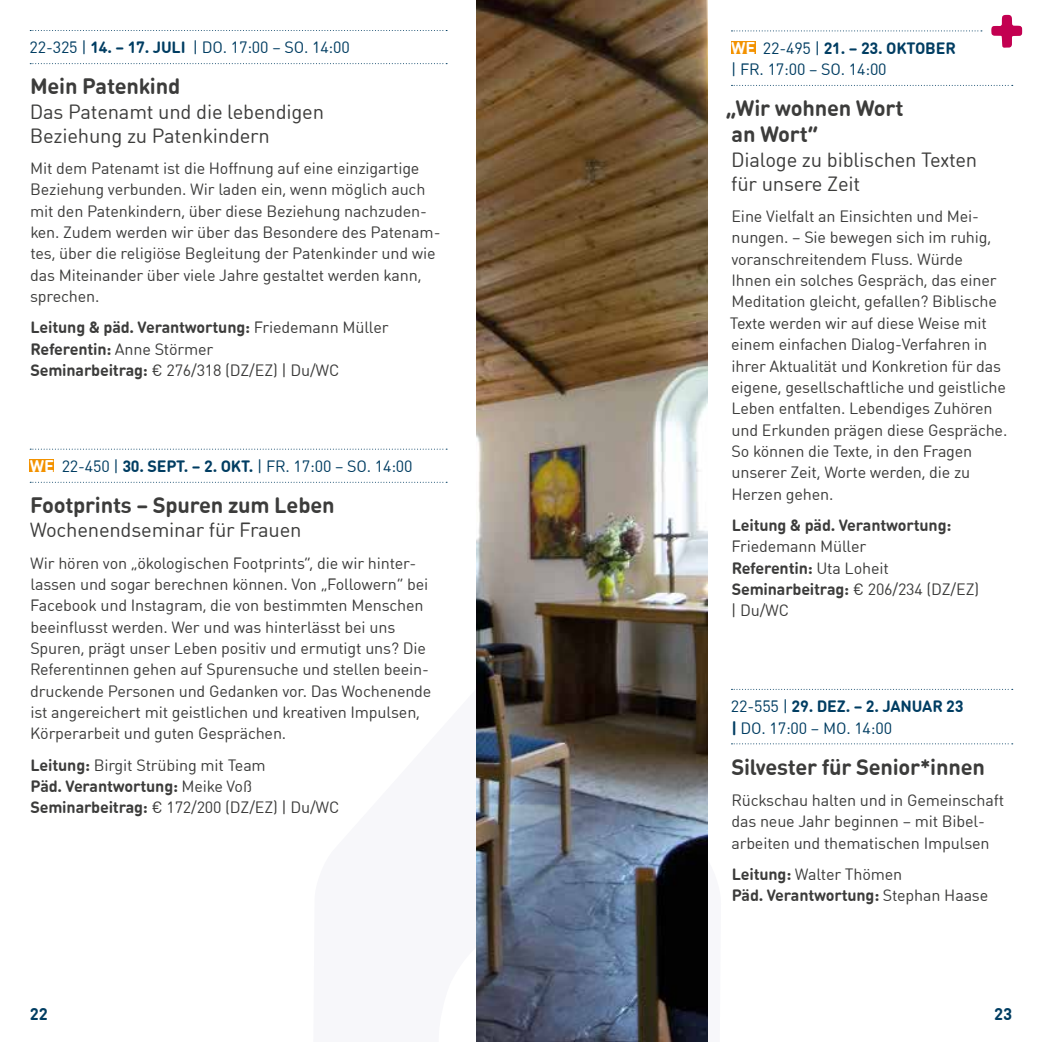
<style>
.page{position:relative;width:1042px;height:1042px;background:#fff}
.page>*{position:absolute;margin:0;border:0;box-sizing:border-box;transform-origin:0 0}
.t1{font:700 21.88px/26.2px "DIN Round Offc";letter-spacing:-.01em;color:#3c3c3b}
.t2{font:20.12px/24.2px "DIN Round Offc";letter-spacing:-.01em;color:#3c3c3b}
.t3{font:700 16.62px "DIN Round Offc";color:#003d62}
.t4{font:16.1px/21.3px "DIN Round Offc";letter-spacing:-.01em;color:#3c3c3b}
.t5{font:700 16.1px/21.3px "DIN Round Offc";letter-spacing:-.01em;color:#3c3c3b}
.t6{font:16.1px/21.3px "DIN Round Offc";letter-spacing:-.01em;color:#003d62}
.s1{font-weight:700}
.s2{font-weight:400}
.s3{font-weight:700;font-size:16.62px;color:#fff}
</style>
<div class="page">
<svg style="left:29px;top:30px;width:418px;height:35px"></svg>
<svg style="left:30px;top:449px;width:417px;height:1px"></svg>
<svg style="left:30px;top:482px;width:417px;height:1px"></svg>
<div style="left:30px;top:459px;width:24px;height:13px;background:#f39200"></div>
<img style="left:476px;top:0;width:232px;height:1042px">
<svg style="left:731px;top:14px;width:291px;height:72px"></svg>
<svg style="left:731px;top:689px;width:282px;height:1px"></svg>
<svg style="left:731px;top:743px;width:282px;height:1px"></svg>
<div style="left:731px;top:41px;width:24px;height:13px;background:#f39200"></div>
<p class="t6" style="left:30px;top:37px;width:322px">22-325 | <span class="s1">14. – 17. JULI</span> | DO. 17:00 – SO. 14:00</p>
<h1 class="t1" style="left:30px;top:73px;width:152px">Mein Patenkind</h1>
<p class="t2" style="left:30px;top:99px;width:296px">Das Patenamt und die lebendigen<br>Beziehung zu Patenkindern</p>
<p class="t4" style="left:30px;top:157px;width:412px">Mit dem Patenamt ist die Hoffnung auf eine einzigartige Beziehung verbunden. Wir laden ein, wenn möglich auch mit den Patenkindern, über diese Beziehung nachzuden&shy;ken. Zudem werden wir über das Besondere des Patenam&shy;tes, über die religiöse Begleitung der Patenkinder und wie das Miteinander über viele Jahre gestaltet werden kann, sprechen.</p>
<p class="t5" style="left:30px;top:317px;width:360px">Leitung &amp; päd. Verantwortung: <span class="s2">Friedemann Müller<br></span>Referentin: <span class="s2">Anne Störmer<br></span>Seminarbeitrag: <span class="s2">€ 276/318 (DZ/EZ) | Du/WC</span></p>
<p class="t6" style="left:30px;top:455px;width:384px"><span class="s3">WE</span> 22-450 | <span class="s1">30. SEPT. – 2. OKT.</span> | FR. 17:00 – SO. 14:00</p>
<h1 class="t1" style="left:30px;top:492px;width:306px">Footprints – Spuren zum Leben</h1>
<p class="t2" style="left:30px;top:517px;width:273px">Wochenendseminar für Frauen</p>
<p class="t4" style="left:30px;top:552px;width:403px">Wir hören von „ökologischen Footprints“, die wir hinter&shy;lassen und sogar berechnen können. Von „Followern“ bei Facebook und Instagram, die von bestimmten Menschen beeinflusst werden. Wer und was hinterlässt bei uns Spuren, prägt unser Leben positiv und ermutigt uns? Die Referentinnen gehen auf Spurensuche und stellen beein&shy;druckende Personen und Gedanken vor. Das Wochenende ist angereichert mit geistlichen und kreativen Impulsen, Körperarbeit und guten Gesprächen.</p>
<p class="t4" style="left:30px;top:754px;width:310px"><span class="s1">Leitung:</span> Birgit Strübing mit Team<br><span class="s1">Päd. Verantwortung:</span> Meike Voß<br><span class="s1">Seminarbeitrag:</span> € 172/200 (DZ/EZ) | Du/WC</p>
<p class="t6" style="left:731px;top:37px;width:226px"><span class="s3">WE</span> 22-495 | <span class="s1">21. – 23. OKTOBER </span>| FR. 17:00 – SO. 14:00</p>
<h1 class="t1" style="left:725px;top:95px;width:180px">„Wir wohnen Wort an Wort“</h1>
<p class="t2" style="left:731px;top:147px;width:248px">Dialoge zu biblischen Texten für unsere Zeit</p>
<p class="t4" style="left:730px;top:205px;width:279px">Eine Vielfalt an Einsichten und Mei&shy;nungen. – Sie bewegen sich im ruhig, voranschreitendem Fluss. Würde<br>Ihnen ein solches Gespräch, das einer Meditation gleicht, gefallen? Biblische Texte werden wir auf diese Weise mit einem einfachen Dialog-Verfahren in ihrer Aktualität und Konkretion für das eigene, gesellschaftliche und geistliche Leben entfalten. Lebendiges Zuhören und Erkunden prägen diese Gespräche.<br>So können die Texte, in den Fragen unserer Zeit, Worte werden, die zu Herzen gehen.</p>
<p class="t5" style="left:732px;top:514px;width:221px">Leitung &amp; päd. Verantwortung:</p>
<p class="t4" style="left:731px;top:535px;width:249px">Friedemann Müller<br><span class="s1">Referentin:</span> Uta Loheit<br><span class="s1">Seminarbeitrag:</span> € 206/234 (DZ/EZ) | Du/WC</p>
<p class="t6" style="left:731px;top:695px;width:234px">22-555 | <span class="s1">29. DEZ. – 2. JANUAR 23 |</span> DO. 17:00 – MO. 14:00</p>
<h1 class="t1" style="left:731px;top:753px;width:255px">Silvester für Senior*innen</h1>
<p class="t4" style="left:731px;top:789px;width:274px">Rückschau halten und in Gemeinschaft das neue Jahr beginnen – mit Bibel&shy;arbeiten und thematischen Impulsen</p>
<p class="t5" style="left:732px;top:863px;width:258px">Leitung: <span class="s2">Walter Thömen<br></span>Päd. Verantwortung: <span class="s2">Stephan Haase</span></p>
<p class="t3" style="left:30px;top:1003px;width:20px">22</p>
<p class="t3" style="left:994px;top:1003px;width:20px">23</p>
</div>
